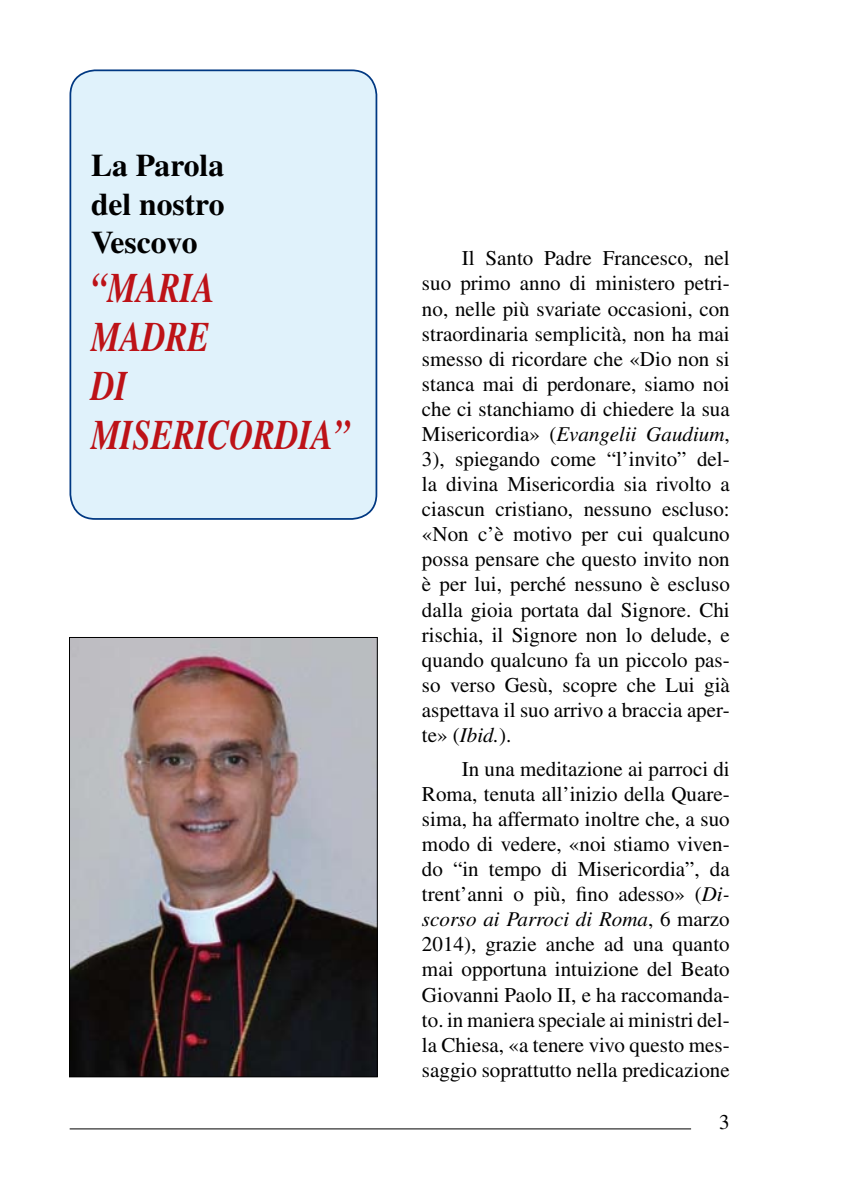
<style>
.page{position:relative;width:844px;height:1191px;background:#fff}
.page>*{position:absolute;margin:0;border:0;box-sizing:border-box;transform-origin:0 0}
.t1{font:italic 700 42px/49px "Times";color:#bd1217;scale:.78 1}
.t2{font:700 31.5px/38.5px "Times";color:#000;text-align:justify}
.t3{font:21px/25px "Times";color:#000;text-align:justify}
.s1{font-style:italic}
</style>
<div class="page">
<hr style="left:70px;top:1128px;width:621px;height:1px;background:#000">
<div style="left:70px;top:70px;width:306px;height:449px;background:#e0f2fb;border-radius:25px"></div>
<div style="left:69px;top:69px;width:308px;height:451px;border:2px solid #003882;border-radius:25px"></div>
<img style="left:71px;top:639px;width:304px;height:436px">
<div style="left:69px;top:637px;width:308px;height:440px;border:1px solid #000"></div>
<h2 class="t2" style="left:91px;top:145px;width:135px">La Parola del nostro Vescovo</h2>
<h1 class="t1" style="left:91px;top:263px;width:333px">“MARIA<br>MADRE<br>DI<br>MISERICORDIA”</h1>
<p class="t3" style="left:422px;top:246px;width:309px;text-indent:40px">Il Santo Padre Francesco, nel suo primo anno di ministero petri&shy;no, nelle più svariate occasioni, con straordinaria semplicità, non ha mai smesso di ricordare che «Dio non si stanca mai di perdonare, siamo noi che ci stanchiamo di chiedere la sua Misericordia» (<span class="s1">Evangelii Gaudium</span>, 3), spiegando come “l’invito” del&shy;la divina Misericordia sia rivolto a ciascun cristiano, nessuno escluso: «Non c’è motivo per cui qualcuno possa pensare che questo invito non è per lui, perché nessuno è escluso dalla gioia portata dal Signore. Chi rischia, il Signore non lo delude, e quando qualcuno fa un piccolo pas&shy;so verso Gesù, scopre che Lui già aspettava il suo arrivo a braccia aper&shy;te» (<span class="s1">Ibid.</span>).</p>
<p class="t3" style="left:422px;top:756px;width:309px;text-indent:40px">In una meditazione ai parroci di Roma, tenuta all’inizio della Quare&shy;sima, ha affermato inoltre che, a suo modo di vedere, «noi stiamo viven&shy;do “in tempo di Misericordia”, da trent’anni o più, fino adesso» (<span class="s1">Di&shy;scorso ai Parroci di Roma</span>, 6 marzo 2014), grazie anche ad una quanto mai opportuna intuizione del Beato Giovanni Paolo II, e ha raccomanda&shy;to. in maniera speciale ai ministri del&shy;la Chiesa, «a tenere vivo questo mes&shy;saggio soprattutto nella predicazione</p>
<p class="t3" style="left:719px;top:1109px;width:12px">3</p>
</div>
